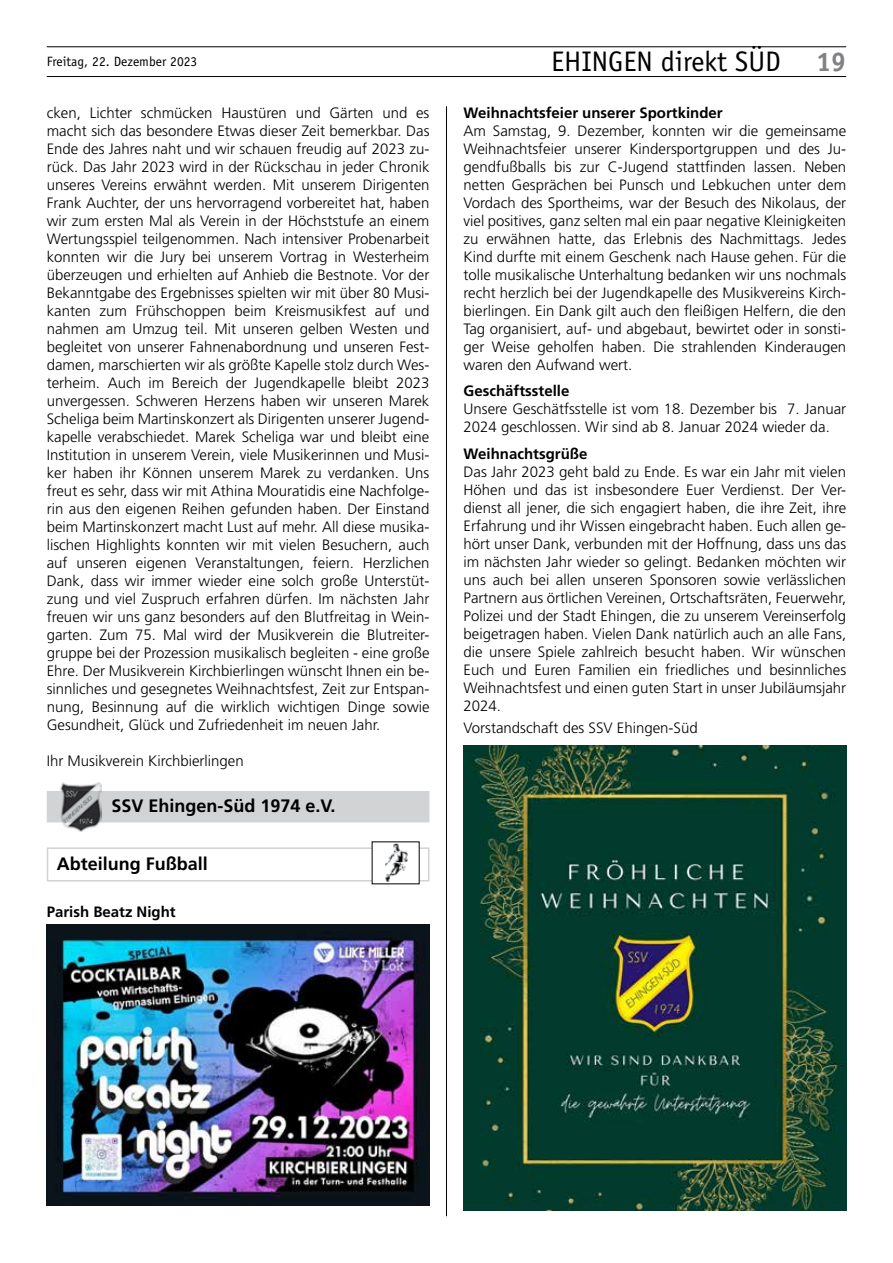
<style>
.page{position:relative;width:893px;height:1263px;background:#fff}
.page>*{position:absolute;margin:0;border:0;box-sizing:border-box;transform-origin:0 0}
.t1{font:28.35px "Officina Sans";color:#000}
.t2{font:700 18px "Frutiger";color:#000}
.t3{font:300 15px/18px "Frutiger";color:#000;text-align:justify}
.t4{font:700 15px "Frutiger";color:#000}
.t5{font:13.5px "Officina Sans";color:#000}
.s1{font-weight:700;font-size:27px;color:#808285}
</style>
<div class="page">
<hr style="left:446px;top:106px;width:1px;height:1110px;background:#000">
<hr style="left:47px;top:76px;width:799px;height:1px;background:#000">
<hr style="left:47px;top:47px;width:799px;height:1px;background:#000">
<div style="left:47px;top:791px;width:382px;height:31px;background:#d1d3d4"></div>
<svg style="left:62px;top:782px;width:41px;height:41px"></svg>
<img style="left:60px;top:783px;width:41px;height:48px">
<div style="left:47px;top:847px;width:382px;height:34px;border:2px solid #d1d3d4"></div>
<div style="left:372px;top:842px;width:47px;height:42px;background:#fff"></div>
<img style="left:385px;top:843px;width:23px;height:39px">
<img style="left:47px;top:925px;width:382px;height:280px">
<img style="left:463px;top:745px;width:383px;height:465px">
<p class="t5" style="left:47px;top:53px;width:152px">Freitag, 22. Dezember 2023</p>
<h1 class="t1" style="left:551px;top:45px;width:297px">EHINGEN direkt SÜD <span class="s1">19</span></h1>
<p class="t3" style="left:47px;top:104px;width:384px">cken, Lichter schmücken Haustüren und Gärten und es macht sich das besondere Etwas dieser Zeit bemerkbar. Das Ende des Jahres naht und wir schauen freudig auf 2023 zu&shy;rück. Das Jahr 2023 wird in der Rückschau in jeder Chronik unseres Vereins erwähnt werden. Mit unserem Dirigenten Frank Auchter, der uns hervorragend vorbereitet hat, haben wir zum ersten Mal als Verein in der Höchststufe an einem Wertungsspiel teilgenommen. Nach intensiver Probenarbeit konnten wir die Jury bei unserem Vortrag in Westerheim überzeugen und erhielten auf Anhieb die Bestnote. Vor der Bekanntgabe des Ergebnisses spielten wir mit über 80 Musi&shy;kanten zum Frühschoppen beim Kreismusikfest auf und nahmen am Umzug teil. Mit unseren gelben Westen und begleitet von unserer Fahnenabordnung und unseren Fest&shy;damen, marschierten wir als größte Kapelle stolz durch Wes&shy;terheim. Auch im Bereich der Jugendkapelle bleibt 2023 unvergessen. Schweren Herzens haben wir unseren Marek Scheliga beim Martinskonzert als Dirigenten unserer Jugend&shy;kapelle verabschiedet. Marek Scheliga war und bleibt eine Institution in unserem Verein, viele Musikerinnen und Musi&shy;ker haben ihr Können unserem Marek zu verdanken. Uns freut es sehr, dass wir mit Athina Mouratidis eine Nachfolge&shy;rin aus den eigenen Reihen gefunden haben. Der Einstand beim Martinskonzert macht Lust auf mehr. All diese musika&shy;lischen Highlights konnten wir mit vielen Besuchern, auch auf unseren eigenen Veranstaltungen, feiern. Herzlichen Dank, dass wir immer wieder eine solch große Unterstüt&shy;zung und viel Zuspruch erfahren dürfen. Im nächsten Jahr freuen wir uns ganz besonders auf den Blutfreitag in Wein&shy;garten. Zum 75. Mal wird der Musikverein die Blutreiter&shy;gruppe bei der Prozession musikalisch begleiten - eine große Ehre. Der Musikverein Kirchbierlingen wünscht Ihnen ein be&shy;sinnliches und gesegnetes Weihnachtsfest, Zeit zur Entspan&shy;nung, Besinnung auf die wirklich wichtigen Dinge sowie Gesundheit, Glück und Zufriedenheit im neuen Jahr.</p>
<p class="t3" style="left:47px;top:752px;width:198px">Ihr Musikverein Kirchbierlingen</p>
<p class="t2" style="left:112px;top:795px;width:225px">SSV Ehingen-Süd 1974 e.V.</p>
<p class="t4" style="left:463px;top:104px;width:261px">Weihnachtsfeier unserer Sportkinder</p>
<p class="t3" style="left:463px;top:122px;width:384px">Am Samstag, 9. Dezember, konnten wir die gemeinsame Weihnachtsfeier unserer Kindersportgruppen und des Ju&shy;gendfußballs bis zur C-Jugend stattfinden lassen. Neben netten Gesprächen bei Punsch und Lebkuchen unter dem Vordach des Sportheims, war der Besuch des Nikolaus, der viel positives, ganz selten mal ein paar negative Kleinigkeiten zu erwähnen hatte, das Erlebnis des Nachmittags. Jedes Kind durfte mit einem Geschenk nach Hause gehen. Für die tolle musikalische Unterhaltung bedanken wir uns nochmals recht herzlich bei der Jugendkapelle des Musikvereins Kirch&shy;bierlingen. Ein Dank gilt auch den fleißigen Helfern, die den Tag organisiert, auf- und abgebaut, bewirtet oder in sonsti&shy;ger Weise geholfen haben. Die strahlenden Kinderaugen waren den Aufwand wert.</p>
<p class="t4" style="left:463px;top:382px;width:107px">Geschäftsstelle</p>
<p class="t3" style="left:463px;top:400px;width:384px">Unsere Geschätfsstelle ist vom 18. Dezember bis 7. Januar<br>2024 geschlossen. Wir sind ab 8. Januar 2024 wieder da.</p>
<p class="t4" style="left:463px;top:445px;width:125px">Weihnachtsgrüße</p>
<p class="t3" style="left:463px;top:463px;width:384px">Das Jahr 2023 geht bald zu Ende. Es war ein Jahr mit vielen Höhen und das ist insbesondere Euer Verdienst. Der Ver&shy;dienst all jener, die sich engagiert haben, die ihre Zeit, ihre Erfahrung und ihr Wissen eingebracht haben. Euch allen ge&shy;hört unser Dank, verbunden mit der Hoffnung, dass uns das im nächsten Jahr wieder so gelingt. Bedanken möchten wir uns auch bei allen unseren Sponsoren sowie verlässlichen Partnern aus örtlichen Vereinen, Ortschaftsräten, Feuerwehr, Polizei und der Stadt Ehingen, die zu unserem Vereinserfolg beigetragen haben. Vielen Dank natürlich auch an alle Fans, die unsere Spiele zahlreich besucht haben. Wir wünschen Euch und Euren Familien ein friedliches und besinnliches Weihnachtsfest und einen guten Start in unser Jubiläumsjahr 2024.</p>
<p class="t3" style="left:463px;top:719px;width:236px">Vorstandschaft des SSV Ehingen-Süd</p>
<p class="t2" style="left:57px;top:853px;width:153px">Abteilung Fußball</p>
<p class="t4" style="left:47px;top:903px;width:130px">Parish Beatz Night</p>
</div>
